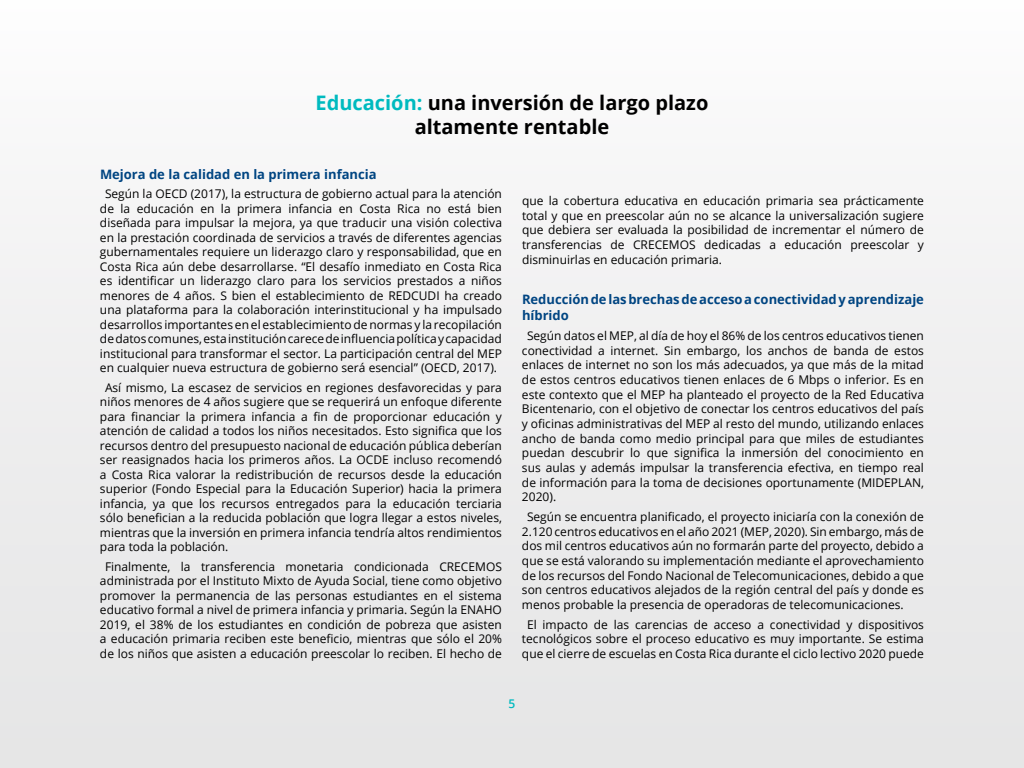
<style>
.page{position:relative;width:1024px;height:768px;background:#fff}
.page>*{position:absolute;margin:0;border:0;box-sizing:border-box;transform-origin:0 0}
.t1{font:700 20px/24px "Open Sans";color:#000;text-align:center}
.t2{font:700 13px/15.9px "Open Sans";color:#004582}
.t3{font:12px/14.5px "Open Sans";color:#000;text-align:justify}
.t4{font:600 12px "Open Sans";color:#00babf}
.s1{color:#00babf}
</style>
<div class="page">
<div style="left:0;top:0;width:1024px;height:768px;background:linear-gradient(to right,#f0f0f0,#f0f0f0)"></div>
<h1 class="t1" style="left:316px;top:91px;width:394px"><span class="s1">Educación:</span> una inversión de largo plazo altamente rentable</h1>
<p class="t2" style="left:100px;top:166px;width:278px">Mejora de la calidad en la primera infancia</p>
<p class="t3" style="left:100px;top:187px;width:404px;text-align:center">Según la OECD (2017), la estructura de gobierno actual para la atención de la educación en la primera infancia en Costa Rica no está bien diseñada para impulsar la mejora, ya que traducir una visión colectiva en la prestación coordinada de servicios a través de diferentes agencias gubernamentales requiere un liderazgo claro y responsabilidad, que en Costa Rica aún debe desarrollarse. “El desafío inmediato en Costa Rica es identificar un liderazgo claro para los servicios prestados a niños menores de 4 años. S bien el establecimiento de REDCUDI ha creado una plataforma para la colaboración interinstitucional y ha impulsado desarrollos importantes en el establecimiento de normas y la recopilación de datos comunes, esta institución carece de influencia política y capacidad institucional para transformar el sector. La participación central del MEP en cualquier nueva estructura de gobierno será esencial” (OECD, 2017).</p>
<p class="t3" style="left:100px;top:380px;width:404px;text-indent:5px">Así mismo, La escasez de servicios en regiones desfavorecidas y para niños menores de 4 años sugiere que se requerirá un enfoque diferente para financiar la primera infancia a fin de proporcionar educación y atención de calidad a todos los niños necesitados. Esto significa que los recursos dentro del presupuesto nacional de educación pública deberían ser reasignados hacia los primeros años. La OCDE incluso recomendó a Costa Rica valorar la redistribución de recursos desde la educación superior (Fondo Especial para la Educación Superior) hacia la primera infancia, ya que los recursos entregados para la educación terciaria sólo benefician a la reducida población que logra llegar a estos niveles, mientras que la inversión en primera infancia tendría altos rendimientos para toda la población.</p>
<p class="t3" style="left:100px;top:559px;width:404px;text-align:center">Finalmente, la transferencia monetaria condicionada CRECEMOS administrada por el Instituto Mixto de Ayuda Social, tiene como objetivo promover la permanencia de las personas estudiantes en el sistema educativo formal a nivel de primera infancia y primaria. Según la ENAHO 2019, el 38% de los estudiantes en condición de pobreza que asisten a educación primaria reciben este beneficio, mientras que sólo el 20% de los niños que asisten a educación preescolar lo reciben. El hecho de</p>
<p class="t3" style="left:522px;top:193px;width:404px">que la cobertura educativa en educación primaria sea prácticamente total y que en preescolar aún no se alcance la universalización sugiere que debiera ser evaluada la posibilidad de incrementar el número de transferencias de CRECEMOS dedicadas a educación preescolar y disminuirlas en educación primaria.</p>
<p class="t2" style="left:522px;top:291px;width:404px">Reducción de las brechas de acceso a conectividad y aprendizaje híbrido</p>
<p class="t3" style="left:522px;top:328px;width:404px;text-indent:5px">Según datos el MEP, al día de hoy el 86% de los centros educativos tienen conectividad a internet. Sin embargo, los anchos de banda de estos enlaces de internet no son los más adecuados, ya que más de la mitad de estos centros educativos tienen enlaces de 6 Mbps o inferior. Es en este contexto que el MEP ha planteado el proyecto de la Red Educativa Bicentenario, con el objetivo de conectar los centros educativos del país y oficinas administrativas del MEP al resto del mundo, utilizando enlaces ancho de banda como medio principal para que miles de estudiantes puedan descubrir lo que significa la inmersión del conocimiento en sus aulas y además impulsar la transferencia efectiva, en tiempo real de información para la toma de decisiones oportunamente (MIDEPLAN, 2020).</p>
<p class="t3" style="left:522px;top:509px;width:404px;text-indent:5px">Según se encuentra planificado, el proyecto iniciaría con la conexión de 2.120 centros educativos en el año 2021 (MEP, 2020). Sin embargo, más de dos mil centros educativos aún no formarán parte del proyecto, debido a que se está valorando su implementación mediante el aprovechamiento de los recursos del Fondo Nacional de Telecomunicaciones, debido a que son centros educativos alejados de la región central del país y donde es menos probable la presencia de operadoras de telecomunicaciones.</p>
<p class="t3" style="left:522px;top:617px;width:404px;text-align:center">El impacto de las carencias de acceso a conectividad y dispositivos tecnológicos sobre el proceso educativo es muy importante. Se estima que el cierre de escuelas en Costa Rica durante el ciclo lectivo 2020 puede</p>
<p class="t4" style="left:509px;top:696px;width:8px">5</p>
</div>
